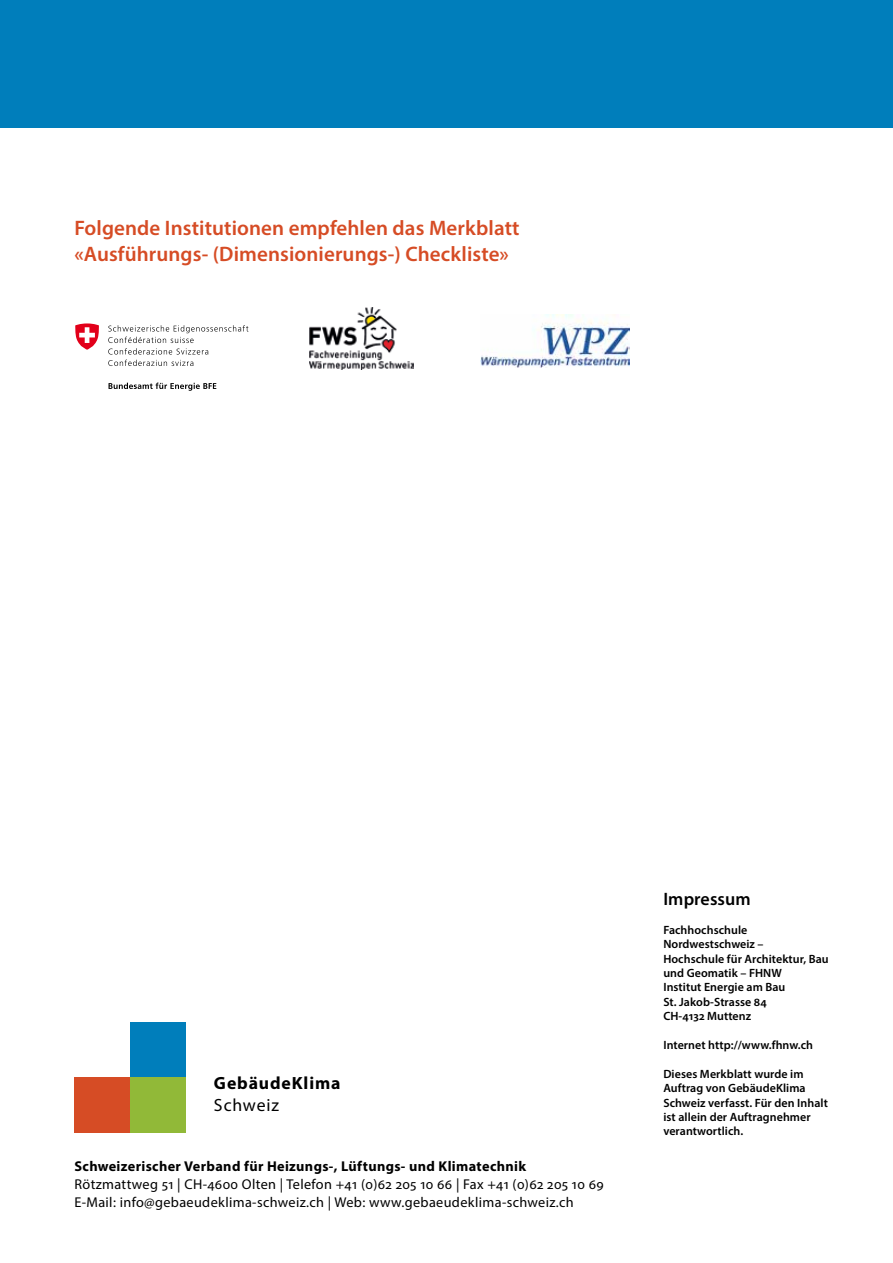
<style>
.page{position:relative;width:893px;height:1263px;background:#fff}
.page>*{position:absolute;margin:0;border:0;box-sizing:border-box;transform-origin:0 0}
.t1{font:600 21px/25.2px "Myriad Pro";letter-spacing:.005em;color:#d64c25}
.t2{font:600 18px "Myriad Pro";letter-spacing:.005em;color:#000}
.t3{font:700 17.7px "Myriad Pro";letter-spacing:.05em;color:#000}
.t4{font:17.7px "Myriad Pro";letter-spacing:.05em;color:#000}
.t5{font:14.25px/18px "Myriad Pro";letter-spacing:.025em;color:#000}
.t6{font:700 14.25px "Myriad Pro";letter-spacing:.025em;color:#000}
.t7{font:600 12px/14.4px "Myriad Pro";letter-spacing:.005em;color:#000}
</style>
<div class="page">
<div style="left:0;top:0;width:893px;height:127px;background:#007ebb"></div>
<div style="left:130px;top:1022px;width:56px;height:55px;background:#007ebb"></div>
<div style="left:74px;top:1077px;width:56px;height:56px;background:#d64c25"></div>
<div style="left:130px;top:1077px;width:56px;height:56px;background:#91b938"></div>
<img style="left:309px;top:308px;width:105px;height:61px">
<svg style="left:108px;top:325px;width:140px;height:41px"></svg>
<svg style="left:109px;top:383px;width:107px;height:8px"></svg>
<svg style="left:75px;top:323px;width:24px;height:27px"></svg>
<img style="left:481px;top:314px;width:149px;height:54px">
<h1 class="t1" style="left:74px;top:215px;width:447px">Folgende Institutionen empfehlen das Merkblatt «Ausführungs- (Dimensionierungs-) Checkliste»</h1>
<h3 class="t3" style="left:214px;top:1072px;width:128px">GebäudeKlima</h3>
<h3 class="t4" style="left:214px;top:1094px;width:67px">Schweiz</h3>
<p class="t6" style="left:74px;top:1157px;width:453px">Schweizerischer Verband für Heizungs-, Lüftungs- und Klimatechnik</p>
<p class="t5" style="left:74px;top:1175px;width:531px">Rötzmattweg 51 | CH-4600 Olten | Telefon +41 (0)62 205 10 66 | Fax +41 (0)62 205 10 69<br>E-Mail: info@gebaeudeklima-schweiz.ch | Web: www.gebaeudeklima-schweiz.ch</p>
<h2 class="t2" style="left:663px;top:887px;width:89px">Impressum</h2>
<p class="t7" style="left:663px;top:922px;width:167px">Fachhochschule<br>Nordwestschweiz –<br>Hochschule für Architektur, Bau und Geomatik – FHNW<br>Institut Energie am Bau<br>St. Jakob-Strasse 84<br>CH-4132 Muttenz</p>
<p class="t7" style="left:663px;top:1037px;width:151px">Internet http://www.fhnw.ch</p>
<p class="t7" style="left:663px;top:1066px;width:166px">Dieses Merkblatt wurde im<br>Auftrag von GebäudeKlima<br>Schweiz verfasst. Für den Inhalt ist allein der Auftragnehmer verantwortlich.</p>
</div>
